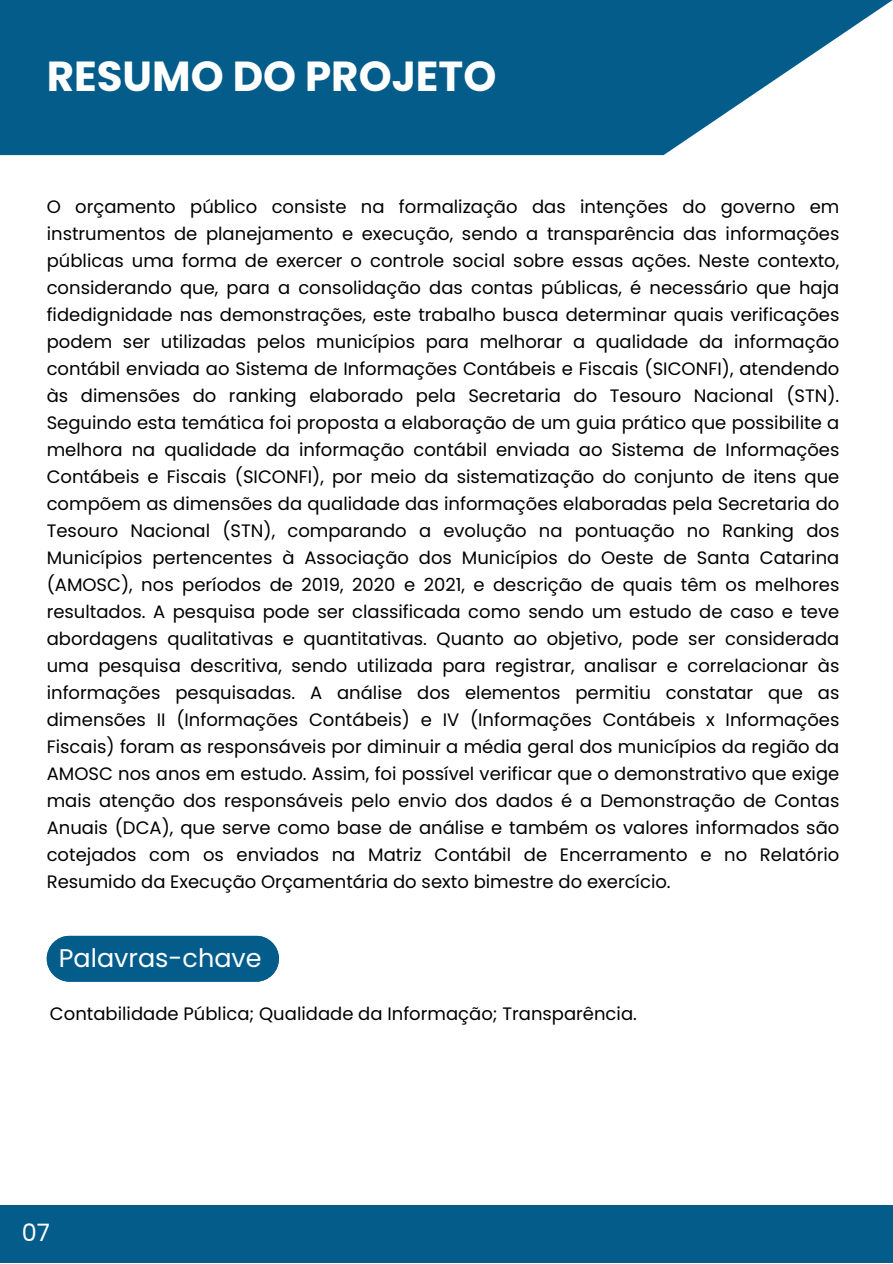
<style>
.page{position:relative;width:893px;height:1264px;background:#fff}
.page>*{position:absolute;margin:0;border:0;box-sizing:border-box;transform-origin:0 0}
.t1{font:700 42px "Poppins";color:#fff}
.t2{font:25.5px "Poppins";color:#fff}
.t3{font:24px "Poppins";color:#fff}
.t4{font:18px/27px "Poppins";color:#000;text-align:justify}
</style>
<div class="page">
<svg style="left:0;top:0;width:892px;height:155px;background:#237099"></svg>
<div style="left:47px;top:935px;width:232px;height:46px;background:#045c8b"></div>
<div style="left:0;top:1205px;width:892px;height:57px;background:#045c8b"></div>
<p class="t1" style="left:47px;top:47px;width:451px">RESUMO DO PROJETO</p>
<p class="t4" style="left:47px;top:193px;width:794px">O orçamento público consiste na formalização das intenções do governo em instrumentos de planejamento e execução, sendo a transparência das informações públicas uma forma de exercer o controle social sobre essas ações. Neste contexto, considerando que, para a consolidação das contas públicas, é necessário que haja fidedignidade nas demonstrações, este trabalho busca determinar quais verificações podem ser utilizadas pelos municípios para melhorar a qualidade da informação contábil enviada ao Sistema de Informações Contábeis e Fiscais (SICONFI), atendendo às dimensões do ranking elaborado pela Secretaria do Tesouro Nacional (STN).<br>Seguindo esta temática foi proposta a elaboração de um guia prático que possibilite a melhora na qualidade da informação contábil enviada ao Sistema de Informações Contábeis e Fiscais (SICONFI), por meio da sistematização do conjunto de itens que compõem as dimensões da qualidade das informações elaboradas pela Secretaria do Tesouro Nacional (STN), comparando a evolução na pontuação no Ranking dos Municípios pertencentes à Associação dos Municípios do Oeste de Santa Catarina (AMOSC), nos períodos de 2019, 2020 e 2021, e descrição de quais têm os melhores resultados. A pesquisa pode ser classificada como sendo um estudo de caso e teve abordagens qualitativas e quantitativas. Quanto ao objetivo, pode ser considerada uma pesquisa descritiva, sendo utilizada para registrar, analisar e correlacionar às informações pesquisadas. A análise dos elementos permitiu constatar que as dimensões II (Informações Contábeis) e IV (Informações Contábeis x Informações Fiscais) foram as responsáveis por diminuir a média geral dos municípios da região da AMOSC nos anos em estudo. Assim, foi possível verificar que o demonstrativo que exige mais atenção dos responsáveis pelo envio dos dados é a Demonstração de Contas Anuais (DCA), que serve como base de análise e também os valores informados são cotejados com os enviados na Matriz Contábil de Encerramento e no Relatório Resumido da Execução Orçamentária do sexto bimestre do exercício.</p>
<p class="t2" style="left:59px;top:940px;width:204px">Palavras-chave</p>
<p class="t4" style="left:50px;top:999px;width:588px">Contabilidade Pública; Qualidade da Informação; Transparência.</p>
<p class="t3" style="left:22px;top:1215px;width:30px">07</p>
</div>
